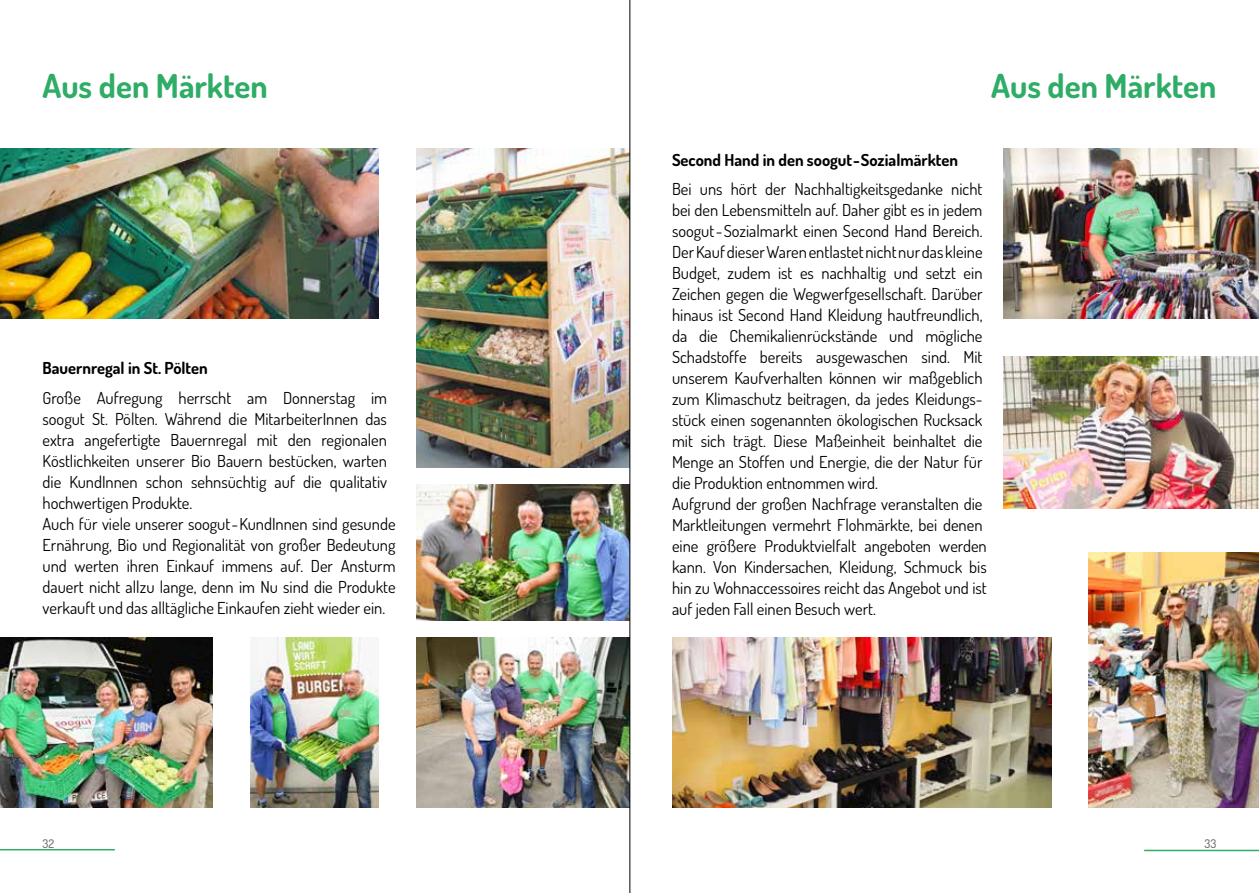
<style>
.page{position:relative;width:1259px;height:893px;background:#fff}
.page>*{position:absolute;margin:0;border:0;box-sizing:border-box;transform-origin:0 0}
.t1{font:700 33px "Dosis";color:#2fac66}
.t2{font:16.5px/21px "Dosis";color:#000}
.t3{font:700 16.5px "Dosis";color:#000}
.t4{font:500 12px "Dosis";color:#706f6f}
</style>
<div class="page">
<hr style="left:0;top:849px;width:115px;height:1px;background:#2fac66">
<hr style="left:1144px;top:850px;width:115px;height:1px;background:#2fac66">
<img style="left:417px;top:638px;width:212px;height:170px">
<img style="left:251px;top:638px;width:127px;height:170px">
<img style="left:0;top:638px;width:213px;height:170px">
<img style="left:417px;top:485px;width:212px;height:136px">
<img style="left:417px;top:149px;width:212px;height:319px">
<img style="left:0;top:149px;width:378px;height:170px">
<img style="left:1089px;top:553px;width:170px;height:255px">
<img style="left:1003px;top:149px;width:256px;height:170px">
<img style="left:1003px;top:356px;width:256px;height:153px">
<img style="left:672px;top:638px;width:379px;height:170px">
<hr style="left:629px;top:0;width:1px;height:893px;background:#000">
<h1 class="t1" style="left:43px;top:64px;width:227px">Aus den Märkten</h1>
<p class="t3" style="left:43px;top:357px;width:167px">Bauernregal in St. Pölten</p>
<p class="t2" style="left:43px;top:387px;width:354px">Große Aufregung herrscht am Donnerstag im soogut St. Pölten. Während die MitarbeiterInnen das extra angefertigte Bauernregal mit den regionalen Köstlichkeiten unserer Bio Bauern bestücken, warten die KundInnen schon sehnsüchtig auf die qualitativ hochwertigen Produkte.<br>Auch für viele unserer soogut-KundInnen sind gesunde Ernährung, Bio und Regionalität von großer Bedeutung und werten ihren Einkauf immens auf. Der Ansturm dauert nicht allzu lange, denn im Nu sind die Produkte verkauft und das alltägliche Einkaufen zieht wieder ein.</p>
<h1 class="t1" style="left:991px;top:64px;width:227px">Aus den Märkten</h1>
<p class="t3" style="left:672px;top:149px;width:287px">Second Hand in den soogut-Sozialmärkten</p>
<p class="t2" style="left:672px;top:178px;width:316px">Bei uns hört der Nachhaltigkeitsgedanke nicht bei den Lebensmitteln auf. Daher gibt es in jedem soogut-Sozialmarkt einen Second Hand Bereich.<br>Der Kauf dieser Waren entlastet nicht nur das kleine Budget, zudem ist es nachhaltig und setzt ein Zeichen gegen die Wegwerfgesellschaft. Darüber hinaus ist Second Hand Kleidung hautfreundlich, da die Chemikalienrückstände und mögliche Schadstoffe bereits ausgewaschen sind. Mit unserem Kaufverhalten können wir maßgeblich zum Klimaschutz beitragen, da jedes Kleidungs&shy;stück einen sogenannten ökologischen Rucksack mit sich trägt. Diese Maßeinheit beinhaltet die Menge an Stoffen und Energie, die der Natur für die Produktion entnommen wird.<br>Aufgrund der großen Nachfrage veranstalten die Marktleitungen vermehrt Flohmärkte, bei denen eine größere Produktvielfalt angeboten werden kann. Von Kindersachen, Kleidung, Schmuck bis hin zu Wohnaccessoires reicht das Angebot und ist auf jeden Fall einen Besuch wert.</p>
<p class="t4" style="left:43px;top:836px;width:13px">32</p>
<p class="t4" style="left:1204px;top:836px;width:13px">33</p>
</div>
